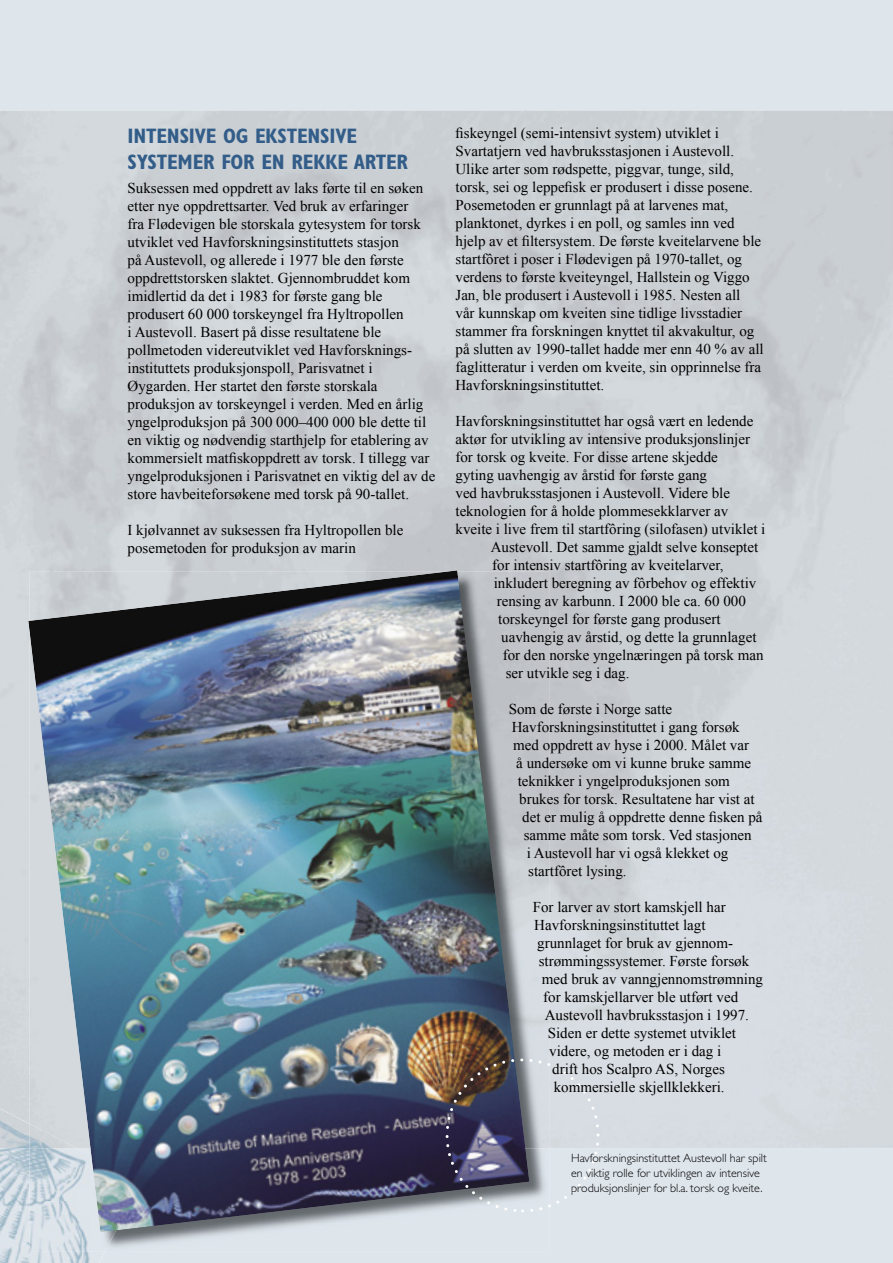
<style>
.page{position:relative;width:893px;height:1263px;background:#dee5eb}
.page>*{position:absolute;margin:0;border:0;box-sizing:border-box;transform-origin:0 0}
.t1{font:700 condensed 21px/25.2px "Gill Sans";letter-spacing:-.01em;color:#335d89}
.t2{font:15px/18px "Times New Roman";color:#000}
.t3{font:300 12px/15px "Gill Sans";color:#000}
</style>
<div class="page">
<img style="left:0;top:111px;width:52px;height:1113px">
<img style="left:526px;top:111px;width:367px;height:1037px">
<img style="left:52px;top:111px;width:474px;height:459px">
<img style="left:0;top:1224px;width:105px;height:39px">
<img style="left:0;top:1108px;width:28px;height:40px">
<img style="left:141px;top:1148px;width:408px;height:104px">
<img style="left:529px;top:572px;width:20px;height:576px">
<img style="left:30px;top:1232px;width:111px;height:20px">
<img style="left:28px;top:570px;width:501px;height:662px">
<div style="left:446px;top:1058px;width:154px;height:154px;border:3px dashed #fff;border-radius:50%"></div>
<h1 class="t1" style="left:128px;top:124px;width:282px">INTENSIVE OG EKSTENSIVE<br>SYSTEMER FOR EN REKKE ARTER</h1>
<p class="t2" style="left:128px;top:178px;width:309px">Suksessen med oppdrett av laks førte til en søken etter nye oppdrettsarter. Ved bruk av erfaringer<br>fra Flødevigen ble storskala gytesystem for torsk utviklet ved Havforskningsinstituttets stasjon<br>på Austevoll, og allerede i 1977 ble den første oppdrettstorsken slaktet. Gjennombruddet kom imidlertid da det i 1983 for første gang ble produsert 60 000 torskeyngel fra Hyltropollen<br>i Austevoll. Basert på disse resultatene ble pollmetoden videreutviklet ved Havforsknings&shy;instituttets produksjonspoll, Parisvatnet i Øygarden. Her startet den første storskala produksjon av torskeyngel i verden. Med en årlig yngelproduksjon på 300 000–400 000 ble dette til en viktig og nødvendig starthjelp for etablering av kommersielt matfiskoppdrett av torsk. I tillegg var yngelproduksjonen i Parisvatnet en viktig del av de store havbeiteforsøkene med torsk på 90-tallet.</p>
<p class="t2" style="left:128px;top:520px;width:277px">I kjølvannet av suksessen fra Hyltropollen ble posemetoden for produksjon av marin</p>
<p class="t2" style="left:455px;top:124px;width:310px">fiskeyngel (semi-intensivt system) utviklet i Svartatjern ved havbruksstasjonen i Austevoll.<br>Ulike arter som rødspette, piggvar, tunge, sild, torsk, sei og leppefisk er produsert i disse posene.<br>Posemetoden er grunnlagt på at larvenes mat, planktonet, dyrkes i en poll, og samles inn ved hjelp av et filtersystem. De første kveitelarvene ble startfôret i poser i Flødevigen på 1970-tallet, og verdens to første kveiteyngel, Hallstein og Viggo Jan, ble produsert i Austevoll i 1985. Nesten all<br>vår kunnskap om kveiten sine tidlige livsstadier stammer fra forskningen knyttet til akvakultur, og på slutten av 1990-tallet hadde mer enn 40 % av all faglitteratur i verden om kveite, sin opprinnelse fra Havforskningsinstituttet.</p>
<p class="t2" style="left:455px;top:412px;width:299px">Havforskningsinstituttet har også vært en ledende</p>
<p class="t2" style="left:455px;top:430px;width:296px">aktør for utvikling av intensive produksjonslinjer</p>
<p class="t2" style="left:455px;top:448px;width:264px">for torsk og kveite. For disse artene skjedde</p>
<p class="t2" style="left:455px;top:466px;width:253px">gyting uavhengig av årstid for første gang</p>
<p class="t2" style="left:455px;top:484px;width:276px">ved havbruksstasjonen i Austevoll. Videre ble</p>
<p class="t2" style="left:455px;top:502px;width:274px">teknologien for å holde plommesekklarver av</p>
<p class="t2" style="left:455px;top:520px;width:311px">kveite i live frem til startfôring (silofasen) utviklet i</p>
<p class="t2" style="left:491px;top:538px;width:269px">Austevoll. Det samme gjaldt selve konseptet</p>
<p class="t2" style="left:492px;top:556px;width:233px">for intensiv startfôring av kveitelarver,</p>
<p class="t2" style="left:494px;top:574px;width:264px">inkludert beregning av fôrbehov og effektiv</p>
<p class="t2" style="left:497px;top:592px;width:251px">rensing av karbunn. I 2000 ble ca. 60 000</p>
<p class="t2" style="left:498px;top:610px;width:224px">torskeyngel for første gang produsert</p>
<p class="t2" style="left:501px;top:628px;width:257px">uavhengig av årstid, og dette la grunnlaget</p>
<p class="t2" style="left:503px;top:646px;width:262px">for den norske yngelnæringen på torsk man</p>
<p class="t2" style="left:506px;top:664px;width:125px">ser utvikle seg i dag.</p>
<p class="t2" style="left:509px;top:700px;width:165px">Som de første i Norge satte</p>
<p class="t2" style="left:512px;top:718px;width:229px">Havforskningsinstituttet i gang forsøk</p>
<p class="t2" style="left:513px;top:736px;width:237px">med oppdrett av hyse i 2000. Målet var</p>
<p class="t2" style="left:516px;top:754px;width:236px">å undersøke om vi kunne bruke samme</p>
<p class="t2" style="left:518px;top:772px;width:214px">teknikker i yngelproduksjonen som</p>
<p class="t2" style="left:519px;top:790px;width:237px">brukes for torsk. Resultatene har vist at</p>
<p class="t2" style="left:522px;top:808px;width:242px">det er mulig å oppdrette denne fisken på</p>
<p class="t2" style="left:524px;top:826px;width:230px">samme måte som torsk. Ved stasjonen</p>
<p class="t2" style="left:527px;top:844px;width:203px">i Austevoll har vi også klekket og</p>
<p class="t2" style="left:528px;top:862px;width:100px">startfôret lysing.</p>
<p class="t2" style="left:533px;top:898px;width:194px">For larver av stort kamskjell har</p>
<p class="t2" style="left:534px;top:916px;width:173px">Havforskningsinstituttet lagt</p>
<p class="t2" style="left:537px;top:934px;width:197px">grunnlaget for bruk av gjennom-</p>
<p class="t2" style="left:539px;top:952px;width:212px">strømmingssystemer. Første forsøk</p>
<p class="t2" style="left:542px;top:970px;width:223px">med bruk av vanngjennomstrømning</p>
<p class="t2" style="left:543px;top:988px;width:196px">for kamskjellarver ble utført ved</p>
<p class="t2" style="left:545px;top:1006px;width:206px">Austevoll havbruksstasjon i 1997.</p>
<p class="t2" style="left:548px;top:1024px;width:190px">Siden er dette systemet utviklet</p>
<p class="t2" style="left:549px;top:1042px;width:174px">videre, og metoden er i dag i</p>
<p class="t2" style="left:552px;top:1060px;width:174px">drift hos Scalpro AS, Norges</p>
<p class="t2" style="left:554px;top:1078px;width:172px">kommersielle skjellklekkeri.</p>
<p class="t3" style="left:571px;top:1151px;width:197px">Havforskningsinstituttet Austevoll har spilt en viktig rolle for utviklingen av intensive produksjonslinjer for bl.a. torsk og kveite.</p>
</div>
